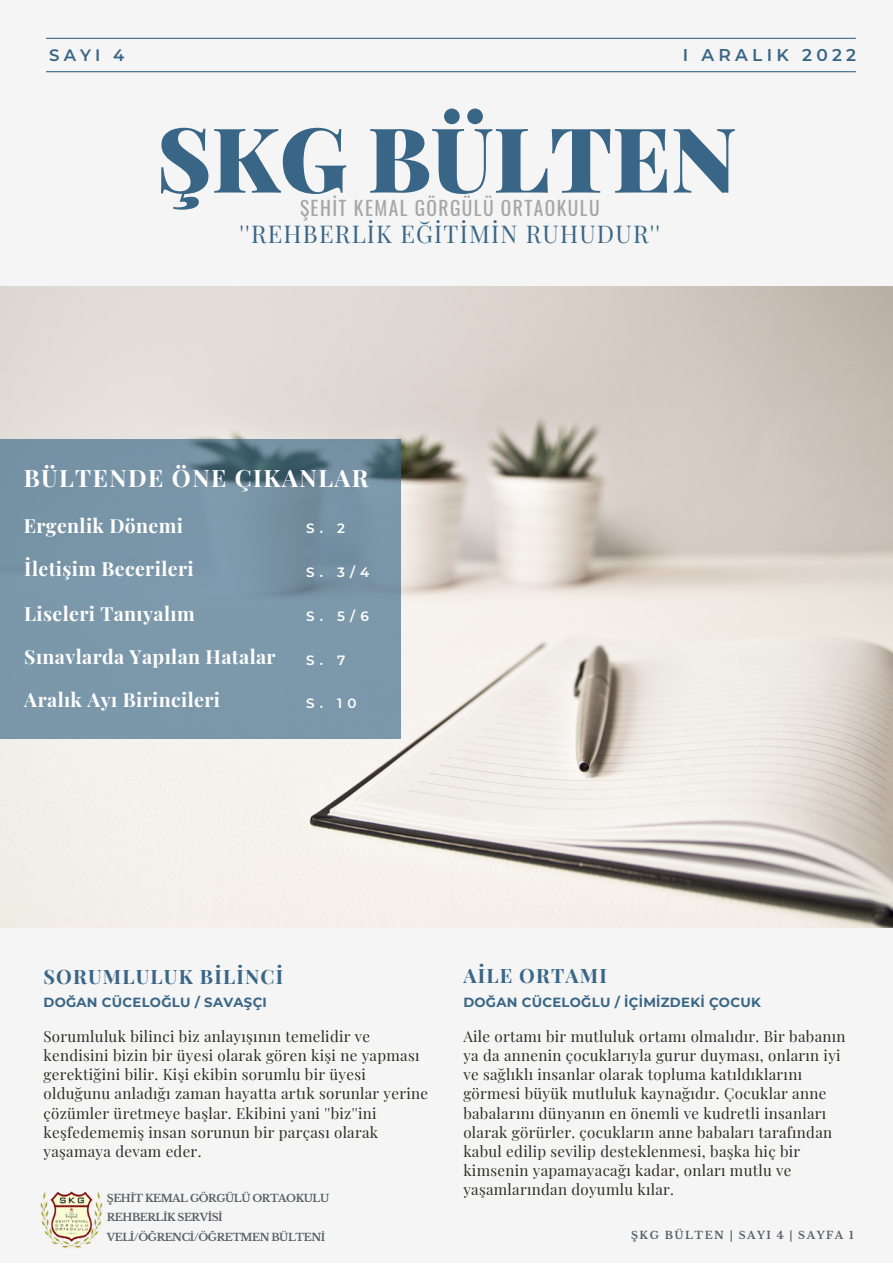
<style>
.page{position:relative;width:893px;height:1264px;background:#fff}
.page>*{position:absolute;margin:0;border:0;box-sizing:border-box;transform-origin:0 0}
.t1{font:900 89.85px "Playfair Display";color:#396686}
.t2{font:24px "Playfair Display";letter-spacing:.05em;color:#396686}
.t3{font:700 24px "Playfair Display";letter-spacing:.06em;color:#fff}
.t4{font:700 19.8px "Playfair Display";letter-spacing:.06em;color:#396686}
.t5{font:700 19.5px "Playfair Display";letter-spacing:.02em;color:#fff}
.t6{font:19.5px "Oswald";letter-spacing:.075em;color:#a6a6a6}
.t7{font:600 17.1px "Montserrat";letter-spacing:.25em;color:#396686}
.t8{font:600 16.5px "Montserrat";color:#396686}
.t9{font:15.15px/19px "Playfair Display";letter-spacing:.02em;color:#2d2d23}
.t10{font:600 13.5px "Montserrat";color:#fff}
.t11{font:700 13.2px "Montserrat";letter-spacing:.02em;color:#396686}
.t12{font:700 10.5px/19.6px "Libre Baskerville";letter-spacing:-.045em;color:#595f61}
.t13{font:700 10.5px "Libre Baskerville";letter-spacing:.14em;color:#595f61}
</style>
<div class="page">
<div style="left:0;top:0;width:892px;height:1262px;background:#f5f5f5"></div>
<img style="left:0;top:286px;width:892px;height:641px">
<svg style="left:0;top:439px;width:400px;height:299px;background:#7793a5"></svg>
<hr style="left:46px;top:71px;width:809px;height:1px;background:#396686">
<hr style="left:46px;top:38px;width:809px;height:1px;background:#396686">
<img style="left:40px;top:1191px;width:63px;height:58px">
<p class="t8" style="left:49px;top:45px;width:77px">SAYI 4</p>
<p class="t7" style="left:682px;top:44px;width:175px">I ARALIK 2022</p>
<h1 class="t1" style="left:156px;top:95px;width:582px">ŞKG BÜLTEN</h1>
<h2 class="t2" style="left:239px;top:217px;width:422px">''REHBERLİK EĞİTİMİN RUHUDUR''</h2>
<p class="t6" style="left:300px;top:192px;width:301px">ŞEHİT KEMAL GÖRGÜLÜ ORTAOKULU</p>
<h2 class="t3" style="left:24px;top:461px;width:346px">BÜLTENDE ÖNE ÇIKANLAR</h2>
<p class="t5" style="left:24px;top:512px;width:160px">Ergenlik Dönemi</p>
<p class="t10" style="left:306px;top:520px;width:40px">S. 2</p>
<p class="t5" style="left:24px;top:555px;width:170px">İletişim Becerileri</p>
<p class="t10" style="left:306px;top:564px;width:65px">S. 3/4</p>
<p class="t5" style="left:24px;top:599px;width:172px">Liseleri Tanıyalım</p>
<p class="t10" style="left:306px;top:608px;width:64px">S. 5/6</p>
<p class="t10" style="left:306px;top:651px;width:41px">S. 7</p>
<p class="t5" style="left:24px;top:642px;width:253px">Sınavlarda Yapılan Hatalar</p>
<p class="t5" style="left:24px;top:686px;width:196px">Aralık Ayı Birincileri</p>
<p class="t10" style="left:306px;top:695px;width:52px">S. 10</p>
<h3 class="t4" style="left:43px;top:962px;width:241px">SORUMLULUK BİLİNCİ</h3>
<p class="t11" style="left:43px;top:994px;width:225px">DOĞAN CÜCELOĞLU / SAVAŞÇI</p>
<p class="t9" style="left:43px;top:1026px;width:386px">Sorumluluk bilinci biz anlayışının temelidir ve kendisini bizin bir üyesi olarak gören kişi ne yapması gerektiğini bilir. Kişi ekibin sorumlu bir üyesi olduğunu anladığı zaman hayatta artık sorunlar yerine çözümler üretmeye başlar. Ekibini yani ''biz''ini keşfedememiş insan sorunun bir parçası olarak yaşamaya devam eder.</p>
<p class="t12" style="left:107px;top:1188px;width:224px">ŞEHİT KEMAL GÖRGÜLÜ ORTAOKULU<br>REHBERLİK SERVİSİ<br>VELİ/ÖĞRENCİ/ÖĞRETMEN BÜLTENİ</p>
<h3 class="t4" style="left:463px;top:961px;width:145px">AİLE ORTAMI</h3>
<p class="t11" style="left:463px;top:994px;width:299px">DOĞAN CÜCELOĞLU / İÇİMİZDEKİ ÇOCUK</p>
<p class="t9" style="left:463px;top:1026px;width:383px">Aile ortamı bir mutluluk ortamı olmalıdır. Bir babanın ya da annenin çocuklarıyla gurur duyması, onların iyi ve sağlıklı insanlar olarak topluma katıldıklarını görmesi büyük mutluluk kaynağıdır. Çocuklar anne babalarını dünyanın en önemli ve kudretli insanları olarak görürler. çocukların anne babaları tarafından kabul edilip sevilip desteklenmesi, başka hiç bir kimsenin yapamayacağı kadar, onları mutlu ve yaşamlarından doyumlu kılar.</p>
<p class="t13" style="left:631px;top:1228px;width:224px">ŞKG BÜLTEN | SAYI 4 | SAYFA 1</p>
</div>
